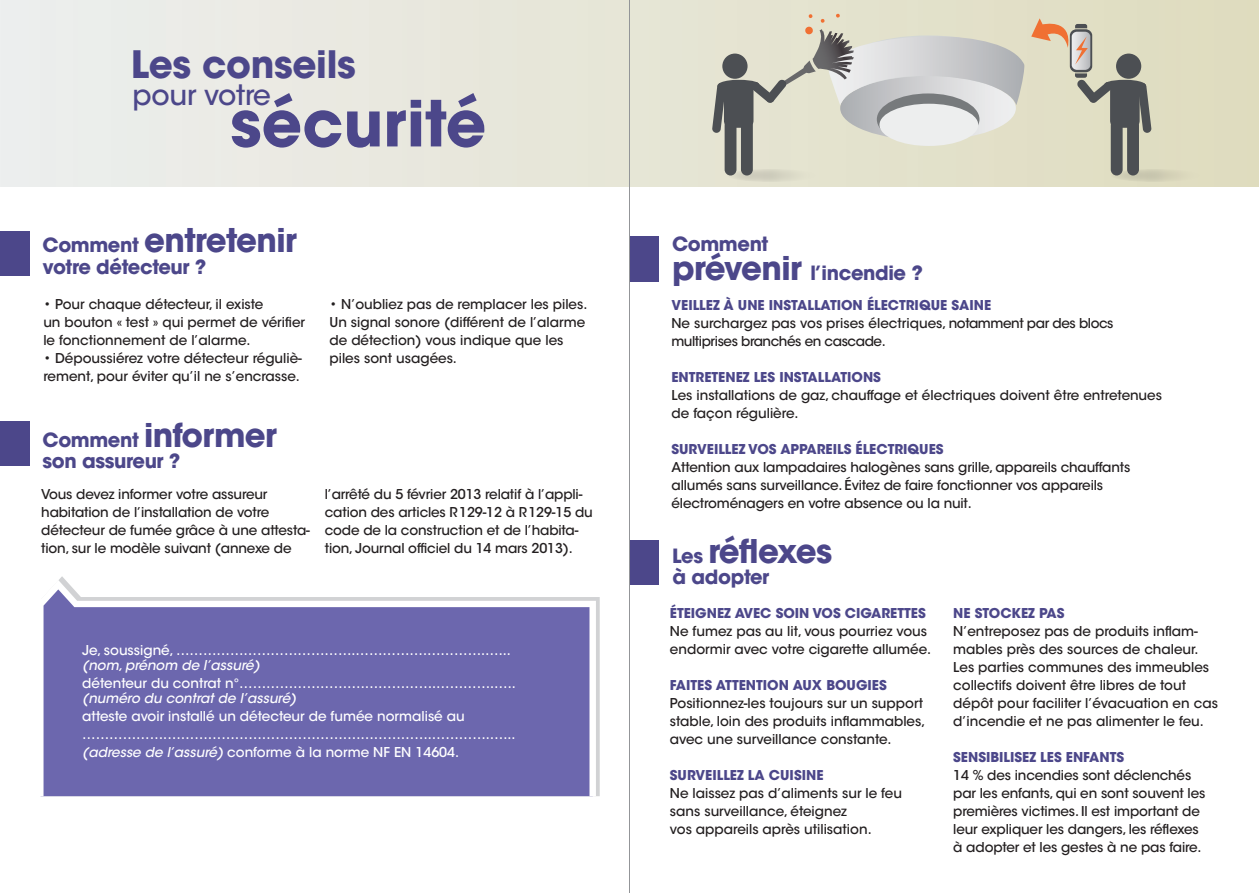
<style>
.page{position:relative;width:1259px;height:893px;background:#fff}
.page>*{position:absolute;margin:0;border:0;box-sizing:border-box;transform-origin:0 0}
.t1{font:700 63px "ITC Avant Garde Std";color:#4c478a}
.t2{font:700 37.5px "ITC Avant Garde Std";letter-spacing:-.01em;color:#4c478a}
.t3{font:700 32.4px "ITC Avant Garde Std";color:#4c478a}
.t4{font:500 27.9px "ITC Avant Garde Std";color:#4c478a}
.t5{font:700 19.5px "ITC Avant Garde Std";letter-spacing:-.02em;color:#4c478a}
.t6{font:500 13.5px/18px "ITC Avant Garde Std";color:#231f20}
.t7{font:500 13.5px/18px "ITC Avant Garde Std";color:#fff}
.t8{font:700 13.5px "ITC Avant Garde Std";color:#4c478a}
.t9{font:500 13.5px/18px "ITC Avant Garde Std";letter-spacing:-.03em;color:#231f20}
.t10{font:italic 500 13.5px "ITC Avant Garde Std";color:#fff}
.s1{font-size:19.5px}
.s2{font-size:32.4px}
.s3{font-style:italic}
</style>
<div class="page">
<div style="left:0;top:0;width:1259px;height:186px;background:linear-gradient(to right,#edeeee,#dfdcbe)"></div>
<div style="left:726px;top:169px;width:90px;height:13px;background:#d8d6c5;border-radius:50%"></div>
<div style="left:1110px;top:169px;width:89px;height:13px;background:#d3d0b7;border-radius:50%"></div>
<div style="left:879px;top:104px;width:99px;height:42px;background:#edeeee;border-radius:50%"></div>
<div style="left:724px;top:120px;width:12px;height:56px;background:#4c4f53;border-radius:6px"></div>
<div style="left:741px;top:120px;width:12px;height:56px;background:#4c4f53;border-radius:6px"></div>
<svg style="left:706px;top:14px;width:319px;height:126px;background:#cccbc2"></svg>
<div style="left:1127px;top:120px;width:12px;height:56px;background:#4c4f53;border-radius:6px"></div>
<div style="left:1110px;top:120px;width:12px;height:56px;background:#4c4f53;border-radius:6px"></div>
<svg style="left:1031px;top:17px;width:126px;height:116px;background:#c0bba7"></svg>
<div style="left:0;top:231px;width:30px;height:45px;background:#4c478a"></div>
<div style="left:629px;top:236px;width:30px;height:46px;background:#4c478a"></div>
<div style="left:0;top:421px;width:30px;height:45px;background:#4c478a"></div>
<div style="left:629px;top:540px;width:30px;height:45px;background:#4c478a"></div>
<svg style="left:59px;top:576px;width:541px;height:220px"></svg>
<svg style="left:43px;top:580px;width:553px;height:216px;background:#7e7ab8"></svg>
<hr style="left:629px;top:0;width:1px;height:893px;background:#939598">
<h2 class="t2" style="left:131px;top:40px;width:226px">LES CONSEILS</h2>
<h3 class="t4" style="left:133px;top:77px;width:140px">pour votre</h3>
<h1 class="t1" style="left:230px;top:82px;width:258px">SÉCURITÉ</h1>
<h3 class="t3" style="left:43px;top:219px;width:256px"><span class="s1">COMMENT</span> ENTRETENIR</h3>
<h3 class="t5" style="left:43px;top:254px;width:165px">VOTRE DÉTECTEUR ?</h3>
<h3 class="t5" style="left:672px;top:260px;width:252px"><span class="s2">PRÉVENIR</span> L’INCENDIE ?</h3>
<h3 class="t5" style="left:672px;top:231px;width:98px">COMMENT</h3>
<p class="t6" style="left:43px;top:295px;width:263px">• Pour chaque détecteur, il existe<br>un bouton « test » qui permet de vérifier le fonctionnement de l’alarme.</p>
<p class="t6" style="left:43px;top:349px;width:260px">• Dépoussiérez votre détecteur réguliè&shy;rement, pour éviter qu’il ne s’encrasse.</p>
<h3 class="t3" style="left:43px;top:414px;width:236px"><span class="s1">COMMENT</span> INFORMER</h3>
<h3 class="t5" style="left:43px;top:448px;width:139px">SON ASSUREUR ?</h3>
<p class="t6" style="left:329px;top:295px;width:259px">• N’oubliez pas de remplacer les piles.<br>Un signal sonore (différent de l’alarme de détection) vous indique que les piles sont usagées.</p>
<p class="t6" style="left:41px;top:485px;width:270px">Vous devez informer votre assureur habitation de l’installation de votre détecteur de fumée grâce à une attesta&shy;tion, sur le modèle suivant (annexe de</p>
<p class="t6" style="left:325px;top:485px;width:270px">l’arrêté du 5 février 2013 relatif à l’appli&shy;cation des articles R 129-12 à R 129-15 du code de la construction et de l’habita&shy;tion, Journal officiel du 14 mars 2013).</p>
<p class="t7" style="left:82px;top:641px;width:430px">Je, soussigné, ………………………………….…………….………….…...</p>
<p class="t10" style="left:82px;top:657px;width:179px">(nom, prénom de l’assuré)</p>
<p class="t7" style="left:82px;top:674px;width:435px">détenteur du contrat n°……………………….…………….………….…..</p>
<p class="t10" style="left:82px;top:690px;width:216px">(numéro du contrat de l’assuré)</p>
<p class="t7" style="left:82px;top:707px;width:435px">atteste avoir installé un détecteur de fumée normalisé au ……………….…………………………………….…………….………….…... <span class="s3">(adresse de l’assuré)</span> conforme à la norme NF EN 14604.</p>
<p class="t8" style="left:671px;top:296px;width:321px">VEILLEZ À UNE INSTALLATION ÉLECTRIQUE SAINE</p>
<p class="t9" style="left:671px;top:314px;width:443px">Ne surchargez pas vos prises électriques, notamment par des blocs multiprises branchés en cascade.</p>
<p class="t8" style="left:671px;top:368px;width:201px">ENTRETENEZ LES INSTALLATIONS</p>
<p class="t6" style="left:671px;top:386px;width:492px">Les installations de gaz, chauffage et électriques doivent être entretenues de façon régulière.</p>
<p class="t8" style="left:671px;top:440px;width:272px">SURVEILLEZ VOS APPAREILS ÉLECTRIQUES</p>
<p class="t6" style="left:671px;top:458px;width:460px">Attention aux lampadaires halogènes sans grille, appareils chauffants allumés sans surveillance. évitez de faire fonctionner vos appareils électroménagers en votre absence ou la nuit.</p>
<h3 class="t3" style="left:672px;top:530px;width:162px"><span class="s1">LES</span> RÉFLEXES</h3>
<h3 class="t5" style="left:672px;top:564px;width:98px">À ADOPTER</h3>
<p class="t8" style="left:670px;top:604px;width:256px">ÉTEIGNEZ AVEC SOIN VOS CIGARETTES</p>
<p class="t6" style="left:670px;top:622px;width:263px">Ne fumez pas au lit, vous pourriez vous endormir avec votre cigarette allumée.</p>
<p class="t8" style="left:670px;top:676px;width:217px">FAITES ATTENTION AUX BOUGIES</p>
<p class="t6" style="left:670px;top:694px;width:257px">Positionnez-les toujours sur un support stable, loin des produits inflammables, avec une surveillance constante.</p>
<p class="t8" style="left:670px;top:766px;width:155px">SURVEILLEZ LA CUISINE</p>
<p class="t6" style="left:670px;top:784px;width:234px">Ne laissez pas d’aliments sur le feu sans surveillance, éteignez<br>vos appareils après utilisation.</p>
<p class="t8" style="left:953px;top:604px;width:112px">NE STOCKEZ PAS</p>
<p class="t6" style="left:953px;top:622px;width:266px">N’entreposez pas de produits inflam&shy;mables près des sources de chaleur.<br>Les parties communes des immeubles collectifs doivent être libres de tout dépôt pour faciliter l’évacuation en cas d’incendie et ne pas alimenter le feu.</p>
<p class="t8" style="left:953px;top:748px;width:171px">SENSIBILISEZ LES ENFANTS</p>
<p class="t6" style="left:953px;top:766px;width:254px">14 % des incendies sont déclenchés par les enfants, qui en sont souvent les premières victimes. Il est important de leur expliquer les dangers, les réflexes à adopter et les gestes à ne pas faire.</p>
</div>
